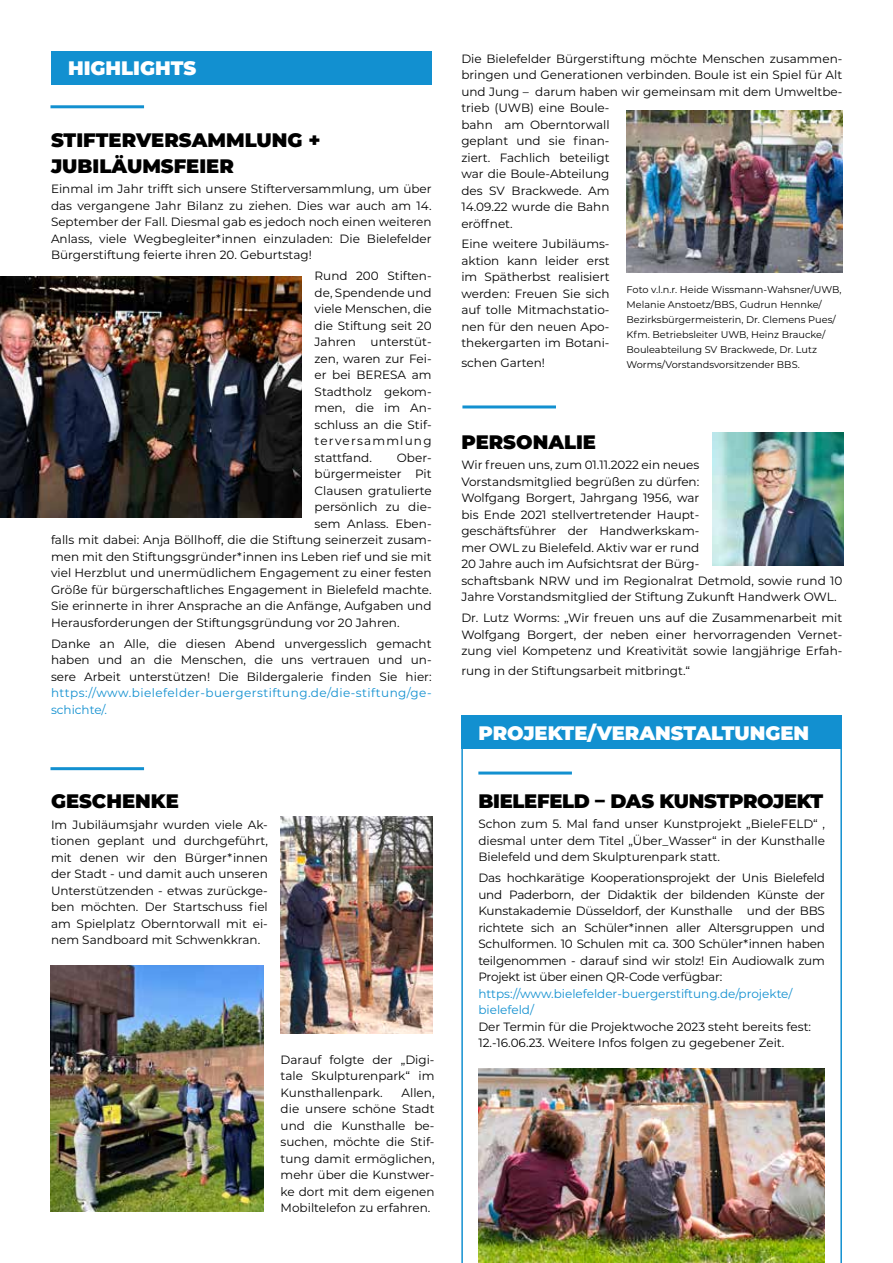
<style>
.page{position:relative;width:893px;height:1263px;background:#fff}
.page>*{position:absolute;margin:0;border:0;box-sizing:border-box;transform-origin:0 0}
.t1{font:900 19.5px/25.5px "Montserrat";color:#000}
.t2{font:900 19.5px "Montserrat";color:#fff}
.t3{font:12px/16.5px "Montserrat";color:#000;text-align:justify}
.t4{font:12px/16.5px "Montserrat";letter-spacing:.04em;color:#1290d0}
.t5{font:12px/16.5px "Montserrat";color:#1290d0}
.t6{font:9.75px/15px "Montserrat";color:#000}
</style>
<div class="page">
<img style="left:0;top:277px;width:302px;height:241px">
<img style="left:50px;top:965px;width:214px;height:247px">
<img style="left:627px;top:110px;width:215px;height:162px">
<div style="left:51px;top:51px;width:381px;height:33px;background:#1290d0"></div>
<hr style="left:50px;top:105px;width:94px;height:3px;background:#1290d0">
<hr style="left:50px;top:767px;width:94px;height:3px;background:#1290d0">
<img style="left:281px;top:816px;width:152px;height:217px">
<hr style="left:462px;top:405px;width:94px;height:3px;background:#1290d0">
<img style="left:461px;top:715px;width:381px;height:548px">
<img style="left:712px;top:433px;width:131px;height:133px">
<h1 class="t2" style="left:68px;top:54px;width:130px">HIGHLIGHTS</h1>
<h1 class="t1" style="left:51px;top:126px;width:271px">STIFTERVERSAMMLUNG +<br>JUBILÄUMSFEIER</h1>
<p class="t3" style="left:51px;top:181px;width:382px">Einmal im Jahr trifft sich unsere Stifterversammlung, um über das vergangene Jahr Bilanz zu ziehen. Dies war auch am 14.<br>September der Fall. Diesmal gab es jedoch noch einen weiteren Anlass, viele Wegbegleiter*innen einzuladen: Die Bielefelder Bürgerstiftung feierte ihren 20. Geburtstag!</p>
<p class="t3" style="left:315px;top:267px;width:118px">Rund 200 Stiften&shy;de, Spendende und viele Menschen, die die Stiftung seit 20<br>Jahren unterstüt&shy;zen, waren zur Fei&shy;er bei BERESA am Stadtholz gekom&shy;men, die im An&shy;schluss an die Stif&shy;terversammlung stattfand.</p>
<p class="t3" style="left:397px;top:449px;width:36px">Ober-</p>
<p class="t3" style="left:315px;top:465px;width:118px">bürgermeister Pit</p>
<p class="t3" style="left:315px;top:482px;width:118px">Clausen gratulierte</p>
<p class="t3" style="left:315px;top:498px;width:118px">persönlich zu die-</p>
<p class="t3" style="left:315px;top:515px;width:118px">sem Anlass. Eben-</p>
<p class="t3" style="left:51px;top:531px;width:382px">falls mit dabei: Anja Böllhoff, die die Stiftung seinerzeit zusam-</p>
<p class="t3" style="left:51px;top:548px;width:382px">men mit den Stiftungsgründer*innen ins Leben rief und sie mit</p>
<p class="t3" style="left:51px;top:564px;width:382px">viel Herzblut und unermüdlichem Engagement zu einer festen</p>
<p class="t3" style="left:51px;top:581px;width:382px">Größe für bürgerschaftliches Engagement in Bielefeld machte.</p>
<p class="t3" style="left:51px;top:597px;width:382px">Sie erinnerte in ihrer Ansprache an die Anfänge, Aufgaben und</p>
<p class="t3" style="left:51px;top:614px;width:350px">Herausforderungen der Stiftungsgründung vor 20 Jahren.</p>
<p class="t3" style="left:51px;top:635px;width:382px">Danke an Alle, die diesen Abend unvergesslich gemacht haben und an die Menschen, die uns vertrauen und un&shy;sere Arbeit unterstützen! Die Bildergalerie finden Sie hier:</p>
<p class="t4" style="left:51px;top:684px;width:382px">https://www.bielefelder-buergerstiftung.de/die-stiftung/ge&shy;schichte/.</p>
<h1 class="t1" style="left:51px;top:787px;width:129px">GESCHENKE</h1>
<p class="t3" style="left:51px;top:815px;width:218px">Im Jubiläumsjahr wurden viele Ak&shy;tionen geplant und durchgeführt, mit denen wir den Bürger*innen der Stadt - und damit auch unseren Unterstützenden - etwas zurückge&shy;ben möchten. Der Startschuss fiel am Spielplatz Oberntorwall mit ei&shy;nem Sandboard mit Schwenkkran.</p>
<p class="t3" style="left:281px;top:1051px;width:155px">Darauf folgte der „Digi&shy;tale Skulpturenpark“ im Kunsthallenpark.</p>
<p class="t3" style="left:281px;top:1084px;width:155px;text-indent:121px">Allen, die unsere schöne Stadt und die Kunsthalle be&shy;suchen, möchte die Stif&shy;tung damit ermöglichen, mehr über die Kunstwer&shy;ke dort mit dem eigenen Mobiltelefon zu erfahren.</p>
<p class="t3" style="left:461px;top:50px;width:382px;text-align:left">Die Bielefelder Bürgerstiftung möchte Menschen zusammen&shy;bringen und Generationen verbinden. Boule ist ein Spiel für Alt und Jung – darum haben wir gemeinsam mit dem Umweltbe&shy;trieb (UWB) eine Boule-<br>bahn am Oberntorwall<br>geplant und sie finan-<br>ziert. Fachlich beteiligt<br>war die Boule-Abteilung<br>des SV Brackwede. Am<br>14.09.22 wurde die Bahn<br>eröffnet.</p>
<p class="t3" style="left:461px;top:235px;width:150px">Eine weitere Jubiläums&shy;aktion kann leider erst im Spätherbst realisiert werden: Freuen Sie sich auf tolle Mitmachstatio&shy;nen für den neuen Apo&shy;thekergarten im Botani-</p>
<p class="t3" style="left:461px;top:354px;width:85px">schen Garten!</p>
<p class="t6" style="left:627px;top:281px;width:217px">Foto v.l.n.r. Heide Wissmann-Wahsner/UWB, Melanie Anstoetz/BBS, Gudrun Hennke/ Bezirksbürgermeisterin, Dr. Clemens Pues/ Kfm. Betriebsleiter UWB, Heinz Braucke/ Bouleabteilung SV Brackwede, Dr. Lutz Worms/Vorstandsvorsitzender BBS.</p>
<h1 class="t1" style="left:461px;top:428px;width:136px">PERSONALIE</h1>
<p class="t3" style="left:461px;top:456px;width:382px;text-align:left">Wir freuen uns, zum 01.11.2022 ein neues<br>Vorstandsmitglied begrüßen zu dürfen:<br>Wolfgang Borgert, Jahrgang 1956, war<br>bis Ende 2021 stellvertretender Haupt-<br>geschäftsführer der Handwerkskam-<br>mer OWL zu Bielefeld. Aktiv war er rund<br>20 Jahre auch im Aufsichtsrat der Bürg-<br>schaftsbank NRW und im Regionalrat Detmold, sowie rund 10<br>Jahre Vorstandsmitglied der Stiftung Zukunft Handwerk OWL.</p>
<p class="t3" style="left:461px;top:609px;width:382px">Dr. Lutz Worms: „Wir freuen uns auf die Zusammenarbeit mit Wolfgang Borgert, der neben einer hervorragenden Vernet&shy;zung viel Kompetenz und Kreativität sowie langjährige Erfah-</p>
<p class="t3" style="left:461px;top:662px;width:230px">rung in der Stiftungsarbeit mitbringt.“</p>
<h1 class="t2" style="left:478px;top:718px;width:332px">PROJEKTE/VERANSTALTUNGEN</h1>
<h1 class="t1" style="left:478px;top:787px;width:346px">BIELEFELD – DAS KUNSTPROJEKT</h1>
<p class="t3" style="left:478px;top:815px;width:348px">Schon zum 5. Mal fand unser Kunstprojekt „BieleFELD“ , diesmal unter dem Titel „Über_Wasser“ in der Kunsthalle Bielefeld und dem Skulpturenpark statt.</p>
<p class="t3" style="left:478px;top:869px;width:348px">Das hochkarätige Kooperationsprojekt der Unis Bielefeld und Paderborn, der Didaktik der bildenden Künste der Kunstakademie Düsseldorf, der Kunsthalle und der BBS richtete sich an Schüler*innen aller Altersgruppen und Schulformen. 10 Schulen mit ca. 300 Schüler*innen haben teilgenommen - darauf sind wir stolz! Ein Audiowalk zum Projekt ist über einen QR-Code verfügbar:</p>
<p class="t5" style="left:478px;top:984px;width:316px">https://www.bielefelder-buergerstiftung.de/projekte/ bielefeld/</p>
<p class="t3" style="left:478px;top:1017px;width:334px">Der Termin für die Projektwoche 2023 steht bereits fest:<br>12.-16.06.23. Weitere Infos folgen zu gegebener Zeit.</p>
</div>
